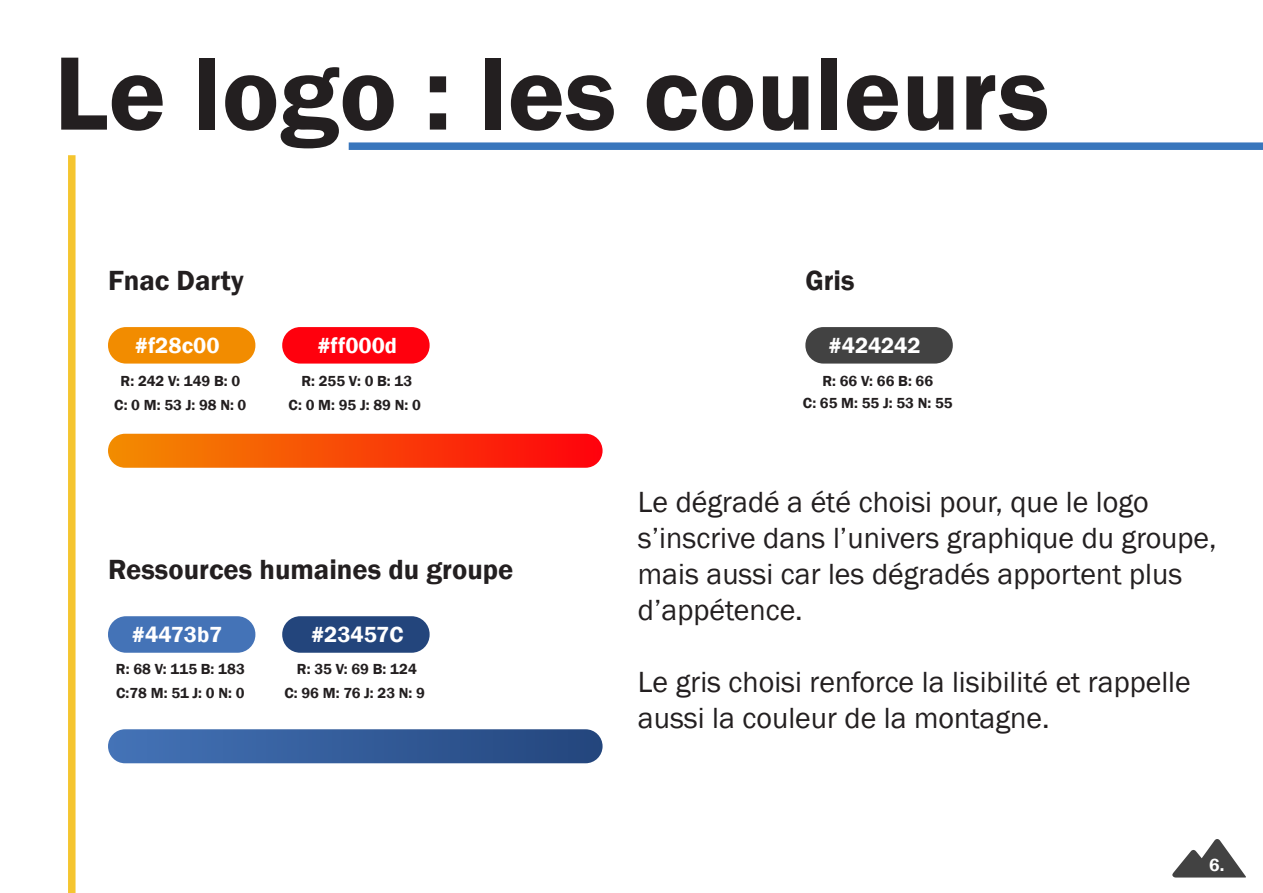
<style>
.page{position:relative;width:1263px;height:893px;background:#fff}
.page>*{position:absolute;margin:0;border:0;box-sizing:border-box;transform-origin:0 0}
.t1{font:600 108px "Franklin Gothic";color:#231f20}
.t2{font:30px/36px "Franklin Gothic";color:#231f20}
.t3{font:600 28.5px "Franklin Gothic";color:#231f20}
.t4{font:600 22.5px "Franklin Gothic";color:#fff}
.t5{font:600 18px "Franklin Gothic";color:#fff}
.t6{font:600 15px "Franklin Gothic";color:#231f20}
</style>
<div class="page">
<svg style="left:1172px;top:839px;width:74px;height:38px"></svg>
<div style="left:68px;top:155px;width:8px;height:738px;background:#f5c52f"></div>
<div style="left:349px;top:142px;width:914px;height:8px;background:#3976bc"></div>
<div style="left:108px;top:434px;width:495px;height:34px;background:linear-gradient(to right,#f28c00,#ff020d);border-radius:17px"></div>
<div style="left:108px;top:729px;width:495px;height:34px;background:linear-gradient(to right,#4473b7,#24467d);border-radius:17px"></div>
<div style="left:108px;top:327px;width:147px;height:37px;background:#f28c00;border-radius:18px"></div>
<div style="left:282px;top:327px;width:148px;height:37px;background:#ff000d;border-radius:18px"></div>
<div style="left:805px;top:327px;width:148px;height:37px;background:#424242;border-radius:18px"></div>
<div style="left:108px;top:616px;width:147px;height:37px;background:#4473b7;border-radius:18px"></div>
<div style="left:282px;top:616px;width:148px;height:37px;background:#23457c;border-radius:18px"></div>
<p class="t1" style="left:54px;top:27px;width:997px">Le logo : les couleurs</p>
<p class="t3" style="left:108px;top:263px;width:137px">Fnac Darty</p>
<p class="t3" style="left:805px;top:263px;width:51px">Gris</p>
<p class="t4" style="left:135px;top:331px;width:86px">#f28c00</p>
<p class="t4" style="left:829px;top:331px;width:94px">#424242</p>
<p class="t4" style="left:317px;top:331px;width:81px">#ff000d</p>
<p class="t6" style="left:121px;top:371px;width:121px">R: 242 V: 149 B: 0</p>
<p class="t6" style="left:822px;top:371px;width:112px">R: 66 V: 66 B: 66</p>
<p class="t6" style="left:803px;top:394px;width:151px">C: 65 M: 55 J: 53 N: 55</p>
<p class="t6" style="left:301px;top:371px;width:113px">R: 255 V: 0 B: 13</p>
<p class="t6" style="left:114px;top:396px;width:134px">C: 0 M: 53 J: 98 N: 0</p>
<p class="t6" style="left:289px;top:396px;width:134px">C: 0 M: 95 J: 89 N: 0</p>
<p class="t3" style="left:108px;top:552px;width:407px">Ressources humaines du groupe</p>
<p class="t4" style="left:132px;top:620px;width:92px">#4473b7</p>
<p class="t4" style="left:311px;top:620px;width:94px">#23457C</p>
<p class="t6" style="left:116px;top:660px;width:130px">R: 68 V: 115 B: 183</p>
<p class="t6" style="left:297px;top:660px;width:121px">R: 35 V: 69 B: 124</p>
<p class="t6" style="left:116px;top:684px;width:130px">C:78 M: 51 J: 0 N: 0</p>
<p class="t6" style="left:284px;top:684px;width:142px">C: 96 M: 76 J: 23 N: 9</p>
<p class="t2" style="left:638px;top:485px;width:512px">Le dégradé a été choisi pour, que le logo</p>
<p class="t2" style="left:638px;top:521px;width:580px">s’inscrive dans l’univers graphique du groupe, mais aussi car les dégradés apportent plus</p>
<p class="t2" style="left:638px;top:593px;width:166px">d’appétence.</p>
<p class="t2" style="left:638px;top:665px;width:554px">Le gris choisi renforce la lisibilité et rappelle aussi la couleur de la montagne.</p>
<p class="t5" style="left:1209px;top:854px;width:17px">6.</p>
</div>
